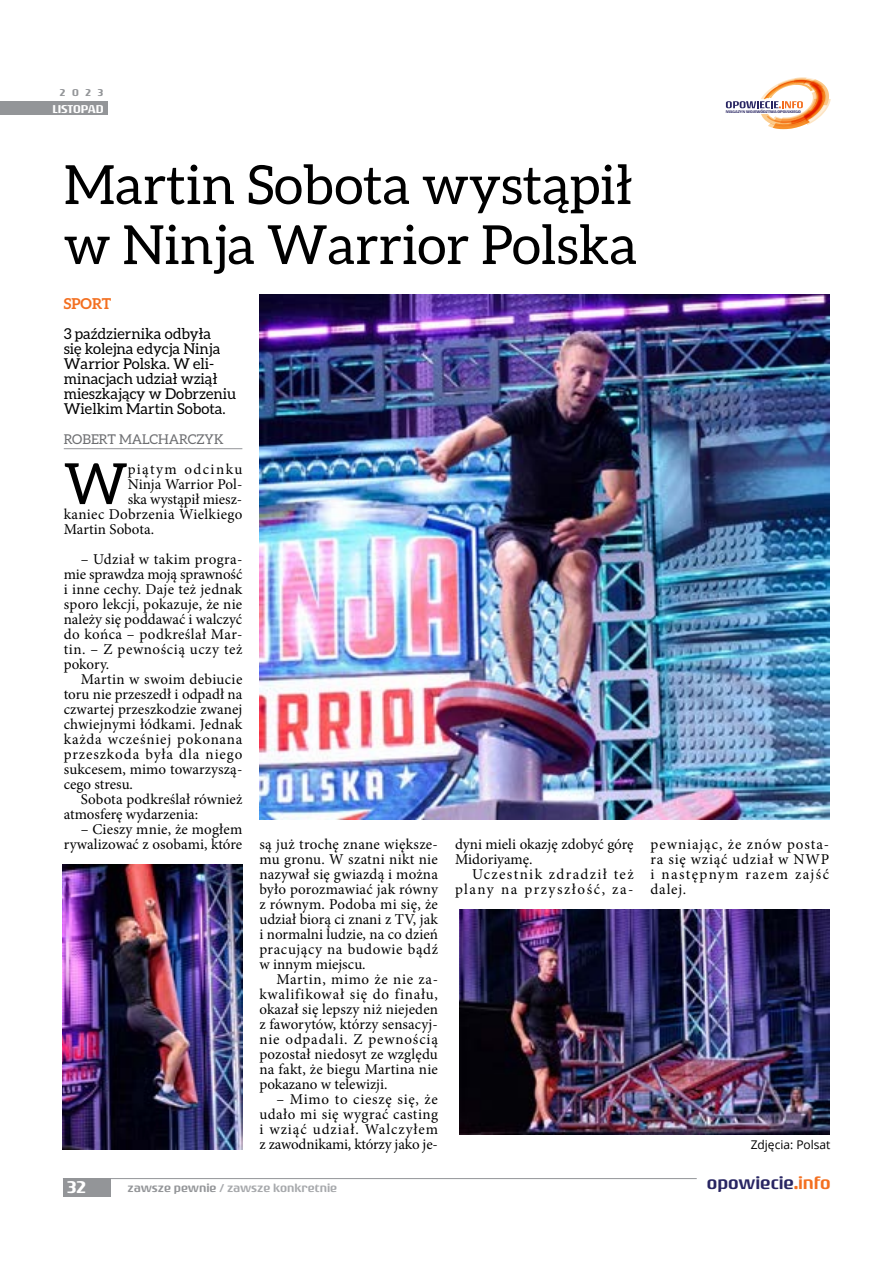
<style>
.page{position:relative;width:893px;height:1263px;background:#fff}
.page>*{position:absolute;margin:0;border:0;box-sizing:border-box;transform-origin:0 0}
.t1{font:56.85px "Aleo";color:#000}
.t2{font:54px/60px "Aleo";color:#000}
.t3{font:500 18px "Rogue Sans Ext";color:#282562}
.t4{font:500 18px "Rogue Sans Ext";color:#fff}
.t5{font:15px/15px "Minion Pro";letter-spacing:.01em;color:#000;text-align:justify}
.t6{font:15px/15px "Aleo";color:#000}
.t7{font:15px/15px "Minion Pro";letter-spacing:.09em;color:#000;text-align:right}
.t8{font:15px "Minion Pro";letter-spacing:.05em;color:#000}
.t9{font:15px "Minion Pro";letter-spacing:.04em;color:#000}
.t10{font:15px "Minion Pro";letter-spacing:.055em;color:#000}
.t11{font:15px "Minion Pro";letter-spacing:.045em;color:#000}
.t12{font:15px "Minion Pro";letter-spacing:.095em;color:#000}
.t13{font:700 15px "Aleo";color:#f36f20}
.t14{font:13.5px "Aleo";color:#6d6e71}
.t15{font:500 12px "Rogue Sans Ext";color:#a7a9ac}
.t16{font:12px "Open Sans";color:#000}
.t17{font:500 12px "Rogue Sans Ext";color:#fff}
.t18{font:500 10.5px "Rogue Sans Ext";color:#939598}
.t19{font:500 4.05px "Rogue Sans Ext";color:#282562;scale:1.04 1}
.s1{color:#939598}
.s2{color:#f36f20}
</style>
<div class="page">
<div style="left:63px;top:1178px;width:48px;height:18px;background:#939598"></div>
<hr style="left:63px;top:1178px;width:634px;height:1px;background:#939598">
<div style="left:0;top:101px;width:108px;height:14px;background:#939598"></div>
<svg style="left:726px;top:77px;width:105px;height:52px"></svg>
<hr style="left:64px;top:448px;width:178px;height:1px;background:#939598">
<img style="left:259px;top:294px;width:570px;height:525px">
<img style="left:62px;top:864px;width:180px;height:285px">
<img style="left:459px;top:909px;width:370px;height:225px">
<p class="t18" style="left:60px;top:87px;width:45px">2023</p>
<p class="t17" style="left:52px;top:101px;width:53px">LISTOPAD</p>
<p class="t19" style="left:726px;top:109px;width:74px">MAGAZYN WOJEWÓDZTWA OPOLSKIEGO</p>
<h2 class="t2" style="left:64px;top:154px;width:575px">Martin Sobota wystąpił w Ninja Warrior Polska</h2>
<p class="t13" style="left:64px;top:295px;width:49px">SPORT</p>
<p class="t6" style="left:64px;top:326px;width:174px">3 października odbyła<br>się kolejna edycja Ninja<br>Warrior Polska. W eli&shy;minacjach udział wziął mieszkający w Dobrzeniu<br>Wielkim Martin Sobota.</p>
<p class="t14" style="left:64px;top:432px;width:161px">ROBERT MALCHARCZYK</p>
<h1 class="t1" style="left:64px;top:452px;width:65px">W</h1>
<p class="t12" style="left:128px;top:459px;width:116px">piątym odcinku</p>
<p class="t5" style="left:128px;top:477px;width:116px">Ninja Warrior Pol-</p>
<p class="t5" style="left:128px;top:492px;width:116px">ska wystąpił miesz-</p>
<p class="t5" style="left:64px;top:507px;width:180px">kaniec Dobrzenia Wielkiego</p>
<p class="t5" style="left:64px;top:522px;width:92px">Martin Sobota.</p>
<p class="t5" style="left:64px;top:552px;width:180px;text-indent:17px">– Udział w takim progra&shy;mie sprawdza moją sprawność i inne cechy. Daje też jednak sporo lekcji, pokazuje, że nie należy się poddawać i walczyć do końca – podkreślał Mar&shy;tin. – Z pewnością uczy też pokory.</p>
<p class="t5" style="left:64px;top:672px;width:180px;text-indent:17px">Martin w swoim debiucie toru nie przeszedł i odpadł na czwartej przeszkodzie zwanej chwiejnymi łódkami. Jednak każda wcześniej pokonana przeszkoda była dla niego sukcesem, mimo towarzyszą&shy;cego stresu.</p>
<p class="t5" style="left:64px;top:792px;width:180px;text-indent:17px">Sobota podkreślał również atmosferę wydarzenia:</p>
<p class="t5" style="left:81px;top:822px;width:163px">– Cieszy mnie, że mogłem</p>
<p class="t5" style="left:64px;top:837px;width:376px">rywalizować z osobami, które są już trochę znane większe-</p>
<p class="t5" style="left:259px;top:852px;width:180px">mu gronu. W szatni nikt nie</p>
<p class="t5" style="left:259px;top:867px;width:180px">nazywał się gwiazdą i można</p>
<p class="t5" style="left:259px;top:882px;width:180px">było porozmawiać jak równy</p>
<p class="t5" style="left:259px;top:897px;width:180px">z równym. Podoba mi się, że</p>
<p class="t5" style="left:259px;top:912px;width:180px">udział biorą ci znani z TV, jak</p>
<p class="t5" style="left:259px;top:927px;width:180px">i normalni ludzie, na co dzień</p>
<p class="t9" style="left:259px;top:939px;width:180px">pracujący na budowie bądź</p>
<p class="t5" style="left:259px;top:957px;width:108px">w innym miejscu.</p>
<p class="t11" style="left:276px;top:969px;width:163px">Martin, mimo że nie za-</p>
<p class="t8" style="left:259px;top:984px;width:180px">kwalifikował się do finału,</p>
<p class="t5" style="left:259px;top:1002px;width:180px">okazał się lepszy niż niejeden</p>
<p class="t5" style="left:259px;top:1017px;width:180px">z faworytów, którzy sensacyj-</p>
<p class="t10" style="left:259px;top:1029px;width:180px">nie odpadali. Z pewnością</p>
<p class="t5" style="left:259px;top:1047px;width:180px">pozostał niedosyt ze względu</p>
<p class="t5" style="left:259px;top:1062px;width:180px">na fakt, że biegu Martina nie</p>
<p class="t5" style="left:259px;top:1077px;width:130px">pokazano w telewizji.</p>
<p class="t5" style="left:259px;top:1092px;width:180px;text-indent:17px">– Mimo to cieszę się, że udało mi się wygrać casting i wziąć udział. Walczyłem z zawodnikami, którzy jako je-</p>
<p class="t5" style="left:455px;top:837px;width:180px">dyni mieli okazję zdobyć górę<br>Midoriyamę.</p>
<p class="t7" style="left:455px;top:867px;width:180px">Uczestnik zdradził też plany na przyszłość, za-</p>
<p class="t5" style="left:651px;top:837px;width:180px">pewniając, że znów posta&shy;ra się wziąć udział w NWP i następnym razem zajść dalej.</p>
<p class="t16" style="left:751px;top:1136px;width:81px">Zdjęcia: Polsat</p>
<p class="t4" style="left:67px;top:1176px;width:21px">32</p>
<p class="t15" style="left:128px;top:1181px;width:211px"><span class="s1">zawsze pewnie</span> / zawsze konkretnie</p>
<p class="t3" style="left:707px;top:1172px;width:125px">opowiecie<span class="s2">.info</span></p>
</div>
